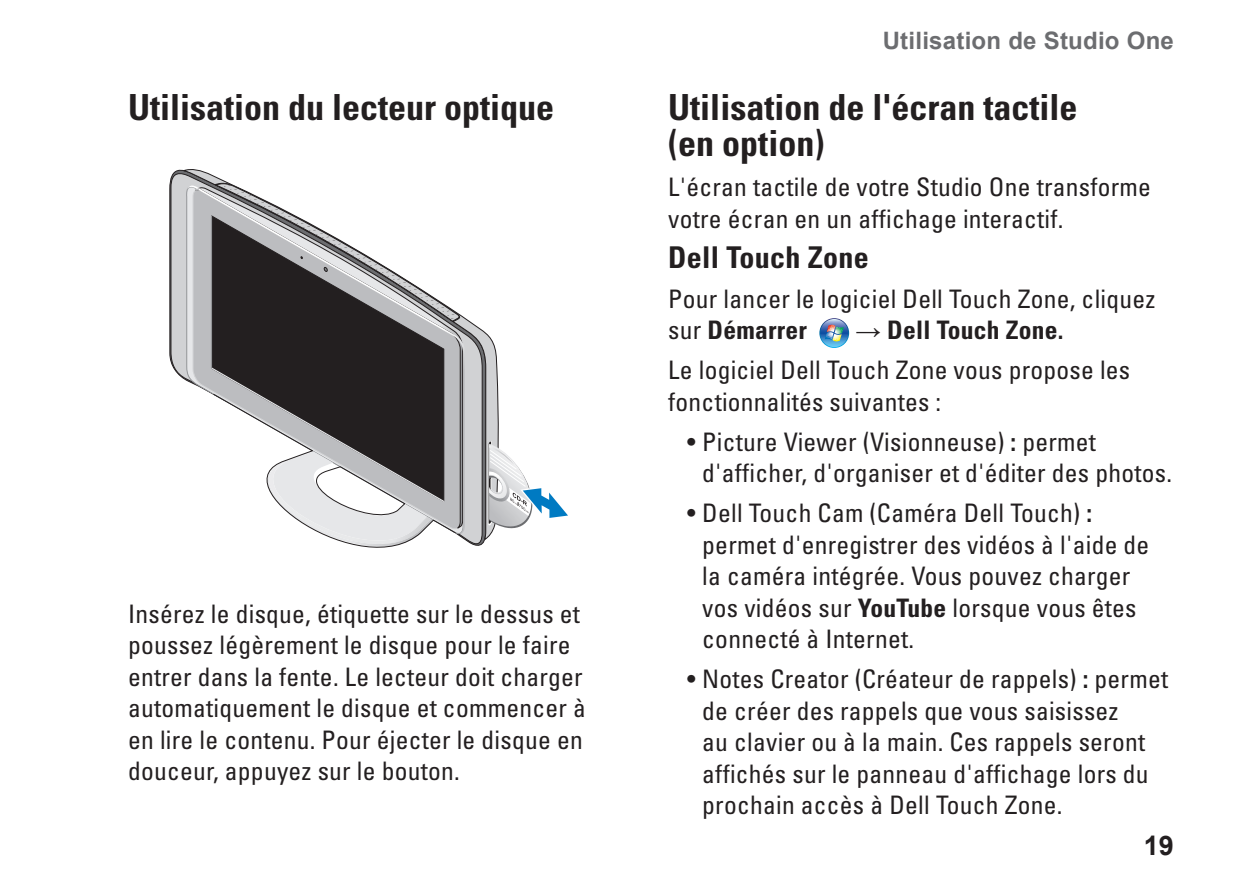
<style>
.page{position:relative;width:1259px;height:893px;background:#fff}
.page>*{position:absolute;margin:0;border:0;box-sizing:border-box;transform-origin:0 0}
.t1{font:700 condensed 36px/36px "Univers";color:#231f20}
.t2{font:700 condensed 30px "Univers";letter-spacing:.01em;color:#231f20}
.t3{font:700 27px "Arial";color:#231f20}
.t4{font:condensed 25.5px/31.5px "Univers";letter-spacing:.01em;color:#231f20}
.t5{font:700 24px "Arial";letter-spacing:.01em;color:#6c6d70}
.s1{font-weight:700}
.s2{font-family:"Arial";font-stretch:normal}
</style>
<div class="page">
<svg style="left:171px;top:171px;width:311px;height:375px"></svg>
<svg style="left:183px;top:169px;width:316px;height:371px"></svg>
<svg style="left:211px;top:183px;width:250px;height:365px"></svg>
<svg style="left:488px;top:439px;width:80px;height:95px"></svg>
<svg style="left:819px;top:318px;width:30px;height:30px"></svg>
<svg style="left:820px;top:319px;width:28px;height:28px"></svg>
<svg style="left:825px;top:325px;width:19px;height:16px"></svg>
<h1 class="t1" style="left:128px;top:89px;width:428px">Utilisation du lecteur optique</h1>
<p class="t4" style="left:128px;top:597px;width:459px">Insérez le disque, étiquette sur le dessus et poussez légèrement le disque pour le faire entrer dans la fente. Le lecteur doit charger automatiquement le disque et commencer à en lire le contenu. Pour éjecter le disque en douceur, appuyez sur le bouton.</p>
<p class="t5" style="left:882px;top:25px;width:293px">Utilisation de Studio One</p>
<h1 class="t1" style="left:668px;top:89px;width:411px">Utilisation de l'écran tactile (en option)</h1>
<p class="t4" style="left:668px;top:171px;width:484px">L'écran tactile de votre Studio One transforme votre écran en un affichage interactif.</p>
<p class="t2" style="left:668px;top:238px;width:202px">Dell Touch Zone</p>
<p class="t4" style="left:668px;top:282px;width:488px">Pour lancer le logiciel Dell Touch Zone, cliquez sur <span class="s1">Démarrer</span></p>
<p class="t4" style="left:668px;top:310px;width:463px;line-height:39.9px;text-indent:187px"><span class="s2">→</span> <span class="s1">Dell Touch Zone.<br></span>Le logiciel Dell Touch Zone vous propose les</p>
<p class="t4" style="left:668px;top:385px;width:274px">fonctionnalités suivantes :</p>
<p class="t4" style="left:702px;top:425px;width:471px;text-indent:-15px">• Picture Viewer (Visionneuse) <span class="s1">:</span> permet d'afficher, d'organiser et d'éditer des photos.</p>
<p class="t4" style="left:702px;top:497px;width:448px;text-indent:-15px">• Dell Touch Cam (Caméra Dell Touch) <span class="s1">: </span>permet d'enregistrer des vidéos à l'aide de la caméra intégrée. Vous pouvez charger vos vidéos sur <span class="s1">YouTube</span> lorsque vous êtes connecté à Internet.</p>
<p class="t4" style="left:702px;top:663px;width:467px;text-indent:-15px">• Notes Creator (Créateur de rappels) <span class="s1">:</span> permet de créer des rappels que vous saisissez<br>au clavier ou à la main. Ces rappels seront affichés sur le panneau d'affichage lors du prochain accès à Dell Touch Zone.</p>
<p class="t3" style="left:1144px;top:827px;width:32px">19</p>
</div>
